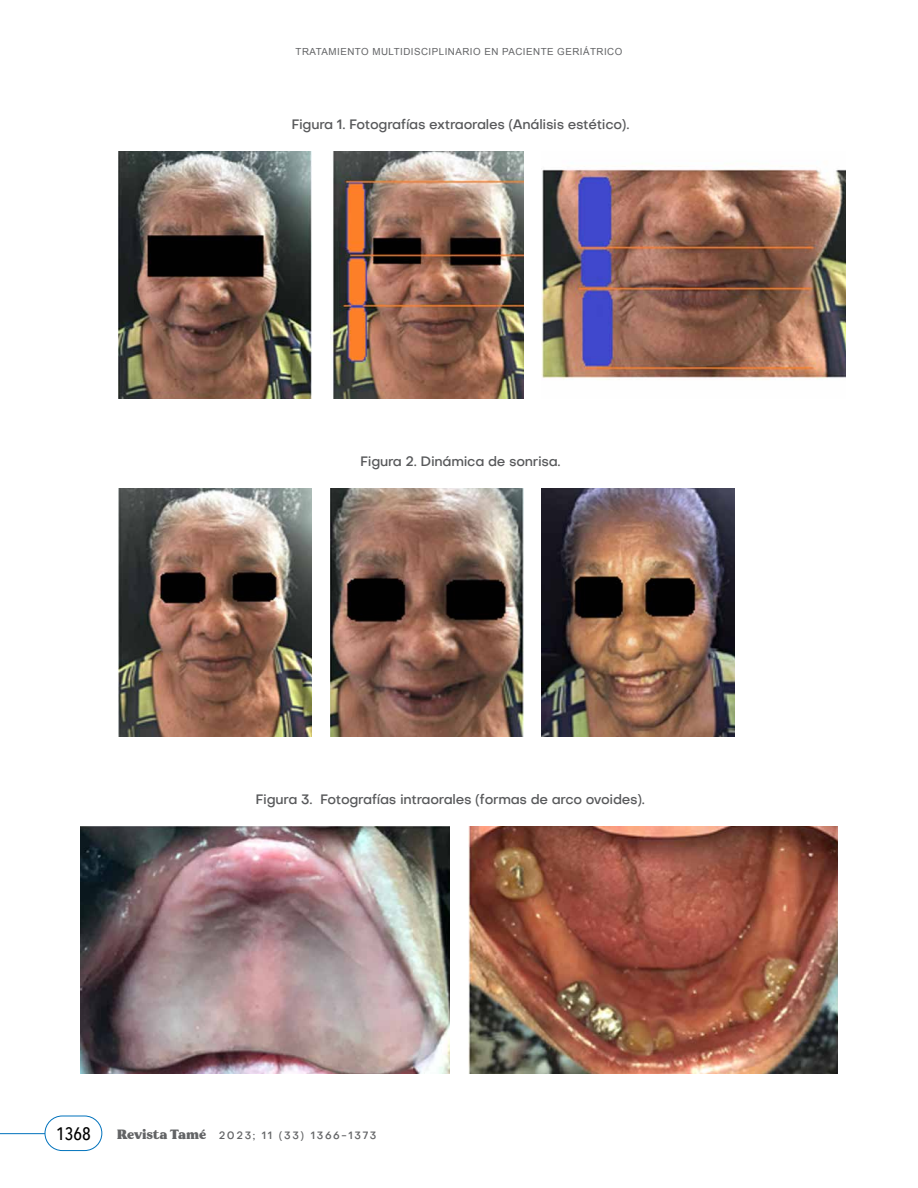
<style>
.page{position:relative;width:918px;height:1188px;background:#fff}
.page>*{position:absolute;margin:0;border:0;box-sizing:border-box;transform-origin:0 0}
.t1{font:500 18px "Avenir Next Condensed";color:#000}
.t2{font:500 13.5px "Objectivity";letter-spacing:-.02em;color:#58595b}
.t3{font:500 10.5px "Objectivity";letter-spacing:.15em;color:#636466}
.t4{font:9.75px "Arial";letter-spacing:.05em;color:#636466}
.s1{font-family:"Pockota";font-weight:900;font-size:13.5px}
</style>
<div class="page">
<img style="left:468px;top:826px;width:369px;height:248px">
<img style="left:81px;top:826px;width:369px;height:248px">
<img style="left:119px;top:151px;width:193px;height:248px">
<img style="left:330px;top:151px;width:193px;height:248px">
<img style="left:541px;top:169px;width:305px;height:211px">
<img style="left:119px;top:489px;width:193px;height:247px">
<img style="left:330px;top:489px;width:193px;height:247px">
<img style="left:541px;top:489px;width:193px;height:247px">
<div style="left:45px;top:1116px;width:57px;height:35px;border:1px solid #0072bc;border-radius:17px"></div>
<hr style="left:0;top:1133px;width:45px;height:1px;background:#0072bc">
<p class="t4" style="left:296px;top:45px;width:328px">TRATAMIENTO MULTIDISCIPLINARIO EN PACIENTE GERIÁTRICO</p>
<p class="t2" style="left:291px;top:115px;width:340px">Figura 1. Fotografías extraorales (Análisis estético).</p>
<p class="t2" style="left:360px;top:452px;width:202px">Figura 2. Dinámica de sonrisa.</p>
<p class="t2" style="left:256px;top:790px;width:391px">Figura 3. Fotografías intraorales (formas de arco ovoides).</p>
<h1 class="t1" style="left:56px;top:1123px;width:36px">1368</h1>
<p class="t3" style="left:117px;top:1129px;width:261px"><span class="s1">Revista Tamé</span> 2023; 11 (33) 1366-1373</p>
</div>
